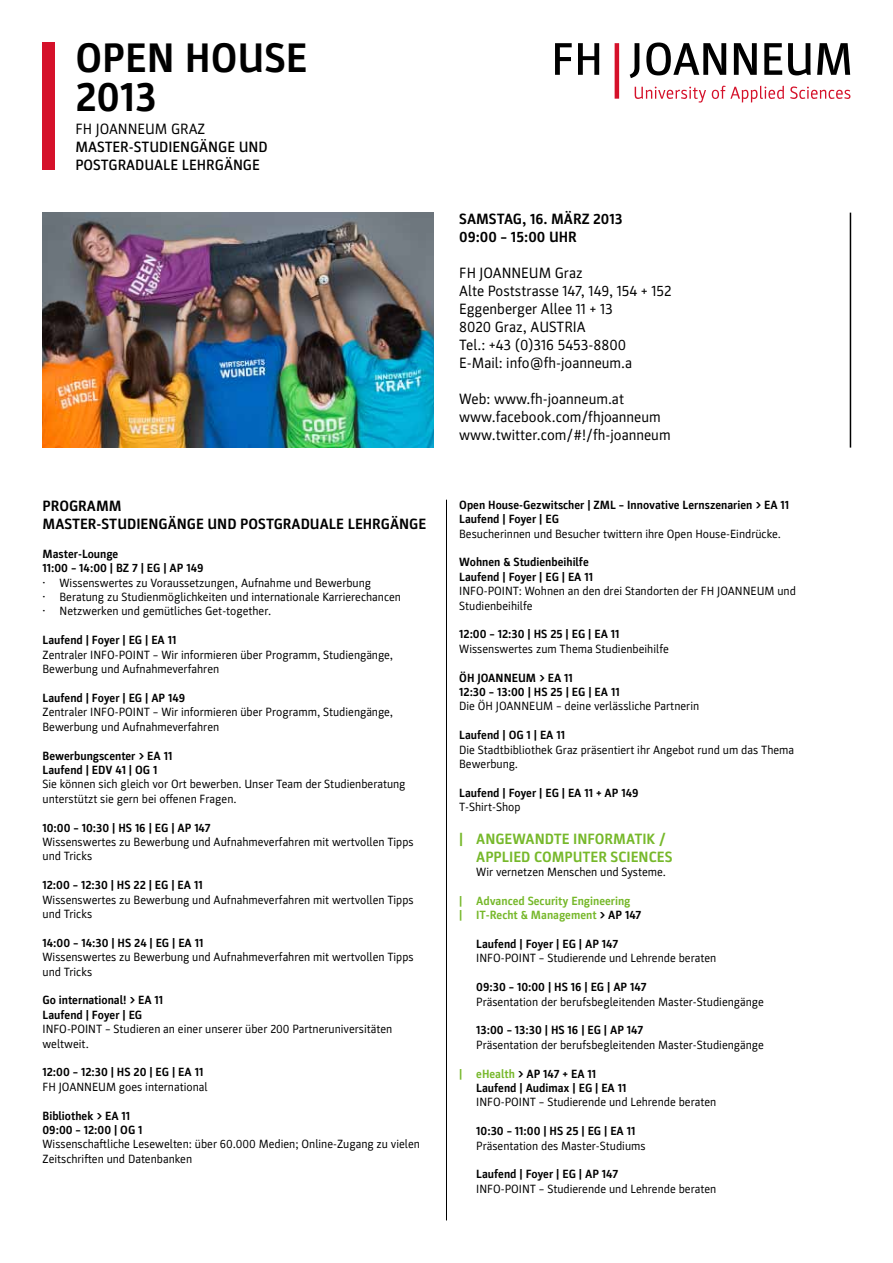
<style>
.page{position:relative;width:893px;height:1263px;background:#fff}
.page>*{position:absolute;margin:0;border:0;box-sizing:border-box;transform-origin:0 0}
.t1{font:700 41.55px/39px "Parka";color:#000}
.t2{font:15px/18px "Parka";color:#000}
.t3{font:700 15px/18px "Parka";color:#000}
.t4{font:700 15px/18px "Parka";color:#76b82a}
.t5{font:500 15px/18px "Parka";color:#000}
.t6{font:12px/14.4px "Parka";color:#000}
.t7{font:700 12px/14.4px "Parka";color:#000}
.t8{font:700 12px/14.4px "Parka";color:#76b82a}
.s1{color:#000}
.s2{color:#76b82a}
</style>
<div class="page">
<div style="left:43px;top:43px;width:12px;height:127px;background:#d5112a"></div>
<svg style="left:635px;top:87px;width:71px;height:16px"></svg>
<svg style="left:712px;top:86px;width:72px;height:17px"></svg>
<svg style="left:790px;top:86px;width:60px;height:13px"></svg>
<svg style="left:555px;top:43px;width:17px;height:32px"></svg>
<svg style="left:578px;top:43px;width:21px;height:32px"></svg>
<svg style="left:615px;top:43px;width:4px;height:56px"></svg>
<svg style="left:646px;top:43px;width:80px;height:32px"></svg>
<svg style="left:734px;top:43px;width:23px;height:32px"></svg>
<svg style="left:764px;top:43px;width:18px;height:32px"></svg>
<svg style="left:788px;top:43px;width:23px;height:32px"></svg>
<svg style="left:817px;top:43px;width:33px;height:32px"></svg>
<svg style="left:630px;top:43px;width:9px;height:35px"></svg>
<img style="left:43px;top:213px;width:391px;height:235px">
<hr style="left:850px;top:213px;width:1px;height:235px;background:#000">
<hr style="left:446px;top:500px;width:1px;height:720px;background:#000">
<h1 class="t1" style="left:75px;top:38px;width:234px">OPEN HOUSE<br>2013</h1>
<p class="t2" style="left:75px;top:119px;width:131px">FH JOANNEUM GRAZ</p>
<p class="t5" style="left:75px;top:137px;width:194px">MASTER-STUDIENGÄNGE UND<br>POSTGRADUALE LEHRGÄNGE</p>
<p class="t3" style="left:43px;top:497px;width:385px">PROGRAMM<br>MASTER-STUDIENGÄNGE UND POSTGRADUALE LEHRGÄNGE</p>
<p class="t7" style="left:43px;top:547px;width:162px">Master-Lounge<br>11:00 – 14:00 | BZ 7 | EG | AP 149</p>
<p class="t6" style="left:43px;top:575px;width:330px">• Wissenswertes zu Voraussetzungen, Aufnahme und Bewerbung</p>
<p class="t6" style="left:43px;top:590px;width:360px">• Beratung zu Studienmöglichkeiten und internationale Karrierechancen</p>
<p class="t6" style="left:43px;top:604px;width:230px">• Netzwerken und gemütliches Get-together.</p>
<p class="t7" style="left:43px;top:633px;width:135px">Laufend | Foyer | EG | EA 11</p>
<p class="t6" style="left:43px;top:647px;width:352px">Zentraler INFO-POINT – Wir informieren über Programm, Studiengänge,<br>Bewerbung und Aufnahmeverfahren</p>
<p class="t7" style="left:43px;top:691px;width:144px">Laufend | Foyer | EG | AP 149</p>
<p class="t6" style="left:43px;top:705px;width:352px">Zentraler INFO-POINT – Wir informieren über Programm, Studiengänge,<br>Bewerbung und Aufnahmeverfahren</p>
<p class="t7" style="left:43px;top:748px;width:131px">Bewerbungscenter &gt; EA 11<br>Laufend | EDV 41 | OG 1</p>
<p class="t6" style="left:43px;top:777px;width:365px">Sie können sich gleich vor Ort bewerben. Unser Team der Studienberatung unterstützt sie gern bei offenen Fragen.</p>
<p class="t7" style="left:43px;top:820px;width:170px">10:00 – 10:30 | HS 16 | EG | AP 147</p>
<p class="t6" style="left:43px;top:835px;width:373px">Wissenswertes zu Bewerbung und Aufnahmeverfahren mit wertvollen Tipps und Tricks</p>
<p class="t7" style="left:43px;top:878px;width:162px">12:00 – 12:30 | HS 22 | EG | EA 11</p>
<p class="t6" style="left:43px;top:892px;width:373px">Wissenswertes zu Bewerbung und Aufnahmeverfahren mit wertvollen Tipps und Tricks</p>
<p class="t7" style="left:43px;top:935px;width:162px">14:00 – 14:30 | HS 24 | EG | EA 11</p>
<p class="t6" style="left:43px;top:950px;width:373px">Wissenswertes zu Bewerbung und Aufnahmeverfahren mit wertvollen Tipps und Tricks</p>
<p class="t7" style="left:43px;top:993px;width:122px">Go international! &gt; EA 11<br>Laufend | Foyer | EG</p>
<p class="t6" style="left:43px;top:1022px;width:351px">INFO-POINT – Studieren an einer unserer über 200 Partneruniversitäten weltweit.</p>
<p class="t7" style="left:43px;top:1065px;width:162px">12:00 – 12:30 | HS 20 | EG | EA 11</p>
<p class="t6" style="left:43px;top:1079px;width:167px">FH JOANNEUM goes international</p>
<p class="t7" style="left:43px;top:1108px;width:102px">Bibliothek &gt; EA 11<br>09:00 – 12:00 | OG 1</p>
<p class="t6" style="left:43px;top:1137px;width:379px">Wissenschaftliche Lesewelten: über 60.000 Medien; Online-Zugang zu vielen<br>Zeitschriften und Datenbanken</p>
<p class="t3" style="left:459px;top:210px;width:165px">SAMSTAG, 16. MÄRZ 2013<br>09:00 – 15:00 UHR</p>
<p class="t2" style="left:459px;top:264px;width:214px">FH JOANNEUM Graz<br>Alte Poststrasse 147, 149, 154 + 152<br>Eggenberger Allee 11 + 13<br>8020 Graz, AUSTRIA<br>Tel.: +43 (0)316 5453-8800<br>E-Mail: info@fh-joanneum.a</p>
<p class="t2" style="left:459px;top:390px;width:213px">Web: www.fh-joanneum.at www.facebook.com/fhjoanneum www.twitter.com/#!/fh-joanneum</p>
<p class="t7" style="left:459px;top:497px;width:331px">Open House-Gezwitscher | ZML – Innovative Lernszenarien &gt; EA 11<br>Laufend | Foyer | EG</p>
<p class="t6" style="left:459px;top:526px;width:323px">Besucherinnen und Besucher twittern ihre Open House-Eindrücke.</p>
<p class="t7" style="left:459px;top:555px;width:135px">Wohnen &amp; Studienbeihilfe<br>Laufend | Foyer | EG | EA 11</p>
<p class="t6" style="left:459px;top:584px;width:338px">INFO-POINT: Wohnen an den drei Standorten der FH JOANNEUM und<br>Studienbeihilfe</p>
<p class="t7" style="left:459px;top:627px;width:162px">12:00 – 12:30 | HS 25 | EG | EA 11</p>
<p class="t6" style="left:459px;top:641px;width:211px">Wissenswertes zum Thema Studienbeihilfe</p>
<p class="t7" style="left:459px;top:670px;width:162px">ÖH JOANNEUM &gt; EA 11<br>12:30 – 13:00 | HS 25 | EG | EA 11</p>
<p class="t6" style="left:459px;top:699px;width:241px">Die ÖH JOANNEUM – deine verlässliche Partnerin</p>
<p class="t7" style="left:459px;top:728px;width:107px">Laufend | OG 1 | EA 11</p>
<p class="t6" style="left:459px;top:742px;width:336px">Die Stadtbibliothek Graz präsentiert ihr Angebot rund um das Thema<br>Bewerbung.</p>
<p class="t7" style="left:459px;top:785px;width:181px">Laufend | Foyer | EG | EA 11 + AP 149</p>
<p class="t6" style="left:459px;top:800px;width:63px">T-Shirt-Shop</p>
<p class="t4" style="left:476px;top:829px;width:198px;text-indent:-17px">| ANGEWANDTE INFORMATIK /<br>APPLIED COMPUTER SCIENCES</p>
<p class="t6" style="left:476px;top:865px;width:191px">Wir vernetzen Menschen und Systeme.</p>
<p class="t8" style="left:459px;top:893px;width:184px">| Advanced Security Engineering<br>| IT-Recht &amp; Management <span class="s1">&gt; AP 147</span></p>
<p class="t7" style="left:476px;top:937px;width:143px">Laufend | Foyer | EG | AP 147</p>
<p class="t6" style="left:476px;top:951px;width:242px">INFO-POINT – Studierende und Lehrende beraten</p>
<p class="t7" style="left:476px;top:980px;width:172px">09:30 – 10:00 | HS 16 | EG | AP 147</p>
<p class="t6" style="left:476px;top:994px;width:289px">Präsentation der berufsbegleitenden Master-Studiengänge</p>
<p class="t7" style="left:476px;top:1023px;width:169px">13:00 – 13:30 | HS 16 | EG | AP 147</p>
<p class="t6" style="left:476px;top:1037px;width:289px">Präsentation der berufsbegleitenden Master-Studiengänge</p>
<p class="t7" style="left:476px;top:1066px;width:152px;text-indent:-17px"><span class="s2">| eHealth</span> &gt; AP 147 + EA 11<br>Laufend | Audimax | EG | EA 11</p>
<p class="t6" style="left:476px;top:1095px;width:242px">INFO-POINT – Studierende und Lehrende beraten</p>
<p class="t7" style="left:476px;top:1124px;width:161px">10:30 – 11:00 | HS 25 | EG | EA 11</p>
<p class="t6" style="left:476px;top:1138px;width:171px">Präsentation des Master-Studiums</p>
<p class="t7" style="left:476px;top:1167px;width:143px">Laufend | Foyer | EG | AP 147</p>
<p class="t6" style="left:476px;top:1181px;width:242px">INFO-POINT – Studierende und Lehrende beraten</p>
</div>
